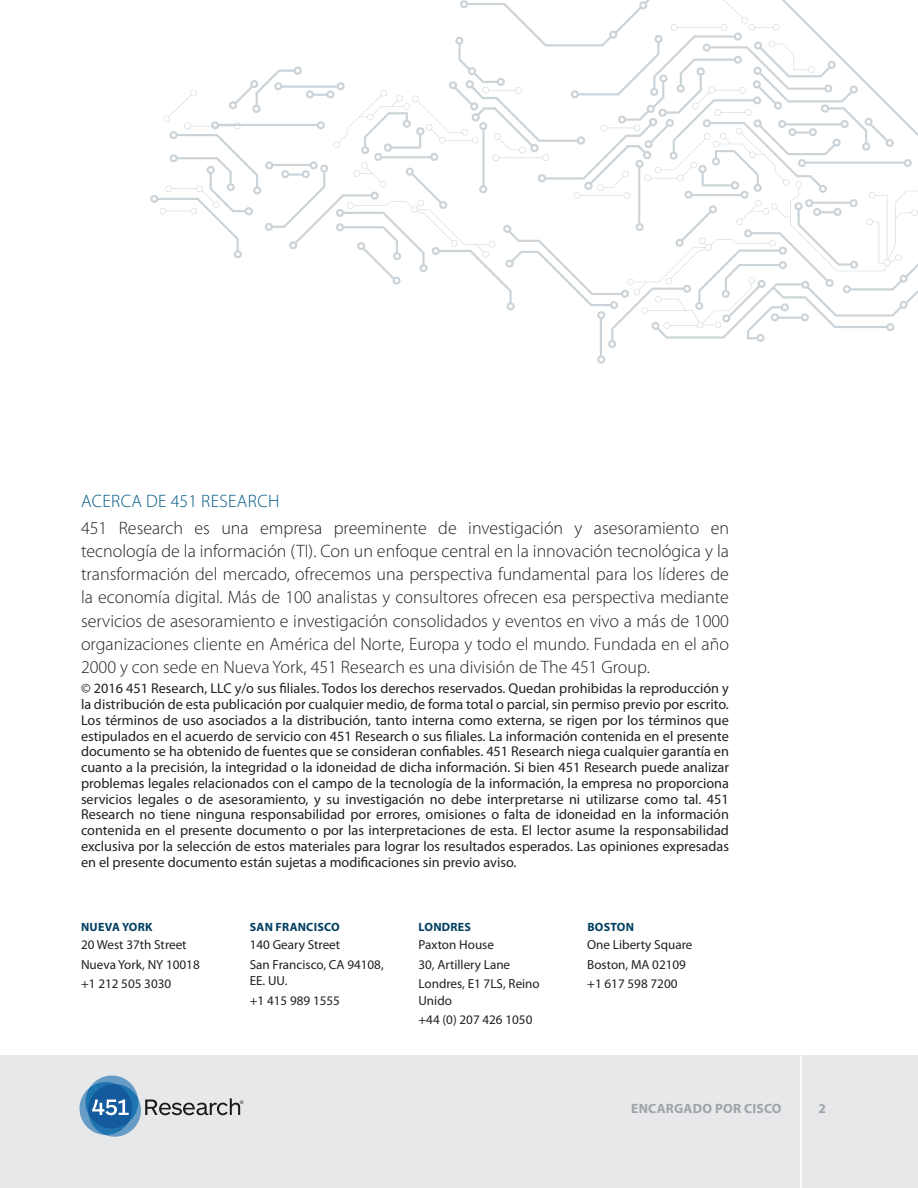
<style>
.page{position:relative;width:918px;height:1188px;background:#fff}
.page>*{position:absolute;margin:0;border:0;box-sizing:border-box;transform-origin:0 0}
.Myriad_Body{font:300 18px/23.2px "Myriad Pro";color:#231f20;text-align:justify}
.Channel_Hed_150{font:300 18px "Myriad Pro";letter-spacing:.02em;color:#005985}
.Myriad_Body-2{font:14.25px/15.8px "Myriad Pro";color:#231f20;text-align:justify}
.Hed_110_Solid_w_Rule{font:700 13.5px "Myriad Pro";letter-spacing:.02em;color:#a0a3a9}
.Myriad_8_11{font:13.2px/16.5px "Myriad Pro";color:#231f20}
.SubHed_D_8_10_SC_No{font:700 12px "Myriad Pro";letter-spacing:.02em;color:#003e60}
</style>
<div class="page">
<div style="left:0;top:1055px;width:918px;height:133px;background:#e7e8e9"></div>
<svg style="left:80px;top:1076px;width:163px;height:61px"></svg>
<hr style="left:800px;top:1055px;width:2px;height:133px;background:#fff">
<svg style="left:150px;top:0;width:767px;height:364px"></svg>
<p class="Channel_Hed_150" style="left:81px;top:490px;width:200px">ACERCA DE 451 RESEARCH</p>
<p class="Myriad_Body" style="left:81px;top:516px;width:650px">451 Research es una empresa preeminente de investigación y asesoramiento en tecnología de la información (TI). Con un enfoque central en la innovación tecnológica y la transformación del mercado, ofrecemos una perspectiva fundamental para los líderes de la economía digital. Más de 100 analistas y consultores ofrecen esa perspectiva mediante servicios de asesoramiento e investigación consolidados y eventos en vivo a más de 1000 organizaciones cliente en América del Norte, Europa y todo el mundo. Fundada en el año 2000 y con sede en Nueva York, 451 Research es una división de The 451 Group.</p>
<p class="Myriad_Body-2" style="left:81px;top:680px;width:650px">© 2016 451 Research, LLC y/o sus filiales. Todos los derechos reservados. Quedan prohibidas la reproducción y la distribución de esta publicación por cualquier medio, de forma total o parcial, sin permiso previo por escrito.<br>Los términos de uso asociados a la distribución, tanto interna como externa, se rigen por los términos que estipulados en el acuerdo de servicio con 451 Research o sus filiales. La información contenida en el presente documento se ha obtenido de fuentes que se consideran confiables. 451 Research niega cualquier garantía en cuanto a la precisión, la integridad o la idoneidad de dicha información. Si bien 451 Research puede analizar problemas legales relacionados con el campo de la tecnología de la información, la empresa no proporciona servicios legales o de asesoramiento, y su investigación no debe interpretarse ni utilizarse como tal. 451<br>Research no tiene ninguna responsabilidad por errores, omisiones o falta de idoneidad en la información contenida en el presente documento o por las interpretaciones de esta. El lector asume la responsabilidad exclusiva por la selección de estos materiales para lograr los resultados esperados. Las opiniones expresadas en el presente documento están sujetas a modificaciones sin previo aviso.</p>
<p class="SubHed_D_8_10_SC_No" style="left:81px;top:920px;width:73px">NUEVA YORK</p>
<p class="Myriad_8_11" style="left:81px;top:937px;width:107px">20 West 37th Street</p>
<p class="Myriad_8_11" style="left:81px;top:956px;width:120px">Nueva York, NY 10018</p>
<p class="Myriad_8_11" style="left:81px;top:976px;width:92px">+1 212 505 3030</p>
<p class="SubHed_D_8_10_SC_No" style="left:250px;top:920px;width:91px">SAN FRANCISCO</p>
<p class="Myriad_8_11" style="left:250px;top:937px;width:92px">140 Geary Street</p>
<p class="Myriad_8_11" style="left:250px;top:956px;width:135px">San Francisco, CA 94108,<br>EE. UU.</p>
<p class="Myriad_8_11" style="left:250px;top:992px;width:92px">+1 415 989 1555</p>
<p class="SubHed_D_8_10_SC_No" style="left:419px;top:920px;width:54px">LONDRES</p>
<p class="Myriad_8_11" style="left:418px;top:937px;width:77px">Paxton House</p>
<p class="Myriad_8_11" style="left:418px;top:956px;width:93px">30, Artillery Lane</p>
<p class="Myriad_8_11" style="left:418px;top:976px;width:123px">Londres, E1 7LS, Reino<br>Unido</p>
<p class="Myriad_8_11" style="left:418px;top:1012px;width:115px">+44 (0) 207 426 1050</p>
<p class="SubHed_D_8_10_SC_No" style="left:587px;top:920px;width:48px">BOSTON</p>
<p class="Myriad_8_11" style="left:587px;top:937px;width:107px">One Liberty Square</p>
<p class="Myriad_8_11" style="left:587px;top:956px;width:100px">Boston, MA 02109</p>
<p class="Myriad_8_11" style="left:587px;top:976px;width:92px">+1 617 598 7200</p>
<p class="Hed_110_Solid_w_Rule" style="left:631px;top:1099px;width:152px">ENCARGADO POR CISCO</p>
<p class="Hed_110_Solid_w_Rule" style="left:818px;top:1099px;width:9px">2</p>
</div>
